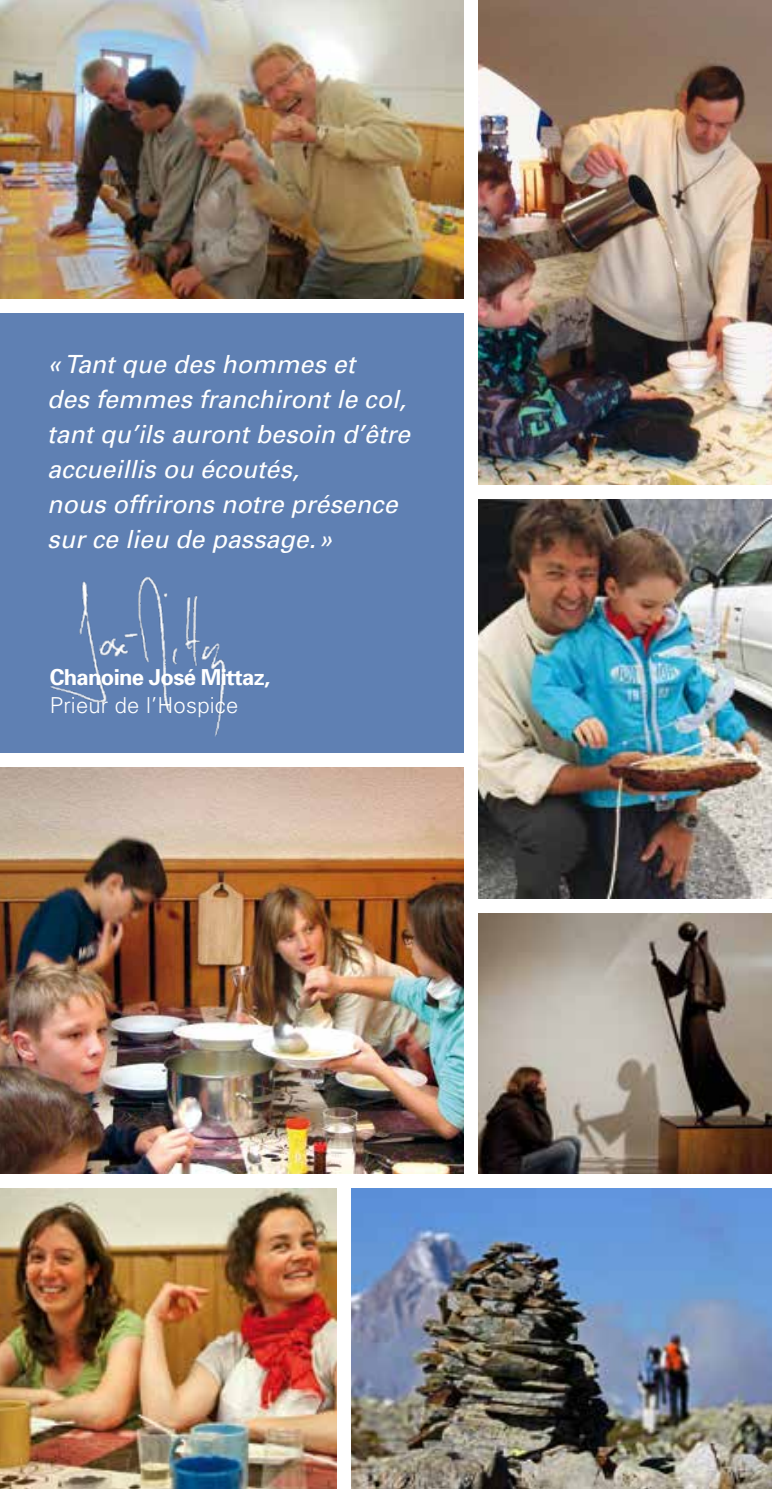
<style>
.page{position:relative;width:773px;height:1489px;background:#fff}
.page>*{position:absolute;margin:0;border:0;box-sizing:border-box;transform-origin:0 0}
.t1{font:italic 25px/35px "Univers";color:#fff}
.t2{font:700 22px "Univers";letter-spacing:-.03em;color:#fff}
.t3{font:300 22px "Univers";letter-spacing:.01em;color:#fff}
</style>
<div class="page">
<div style="left:0;top:312px;width:464px;height:443px;background:#5f80b3"></div>
<img style="left:478px;top:0;width:294px;height:485px">
<img style="left:0;top:1188px;width:772px;height:300px">
<img style="left:50px;top:576px;width:176px;height:161px">
<img style="left:478px;top:499px;width:294px;height:400px">
<img style="left:0;top:0;width:464px;height:299px">
<img style="left:478px;top:913px;width:294px;height:261px">
<img style="left:0;top:767px;width:464px;height:407px">
<div style="left:337px;top:1180px;width:13px;height:308px;background:#fff"></div>
<div style="left:0;top:753px;width:470px;height:13px;background:#fff"></div>
<p class="t1" style="left:47px;top:346px;width:364px">«Tant que des hommes et<br>des femmes franchiront le col, tant qu’ils auront besoin d’être accueillis ou écoutés,<br>nous offrirons notre présence sur ce lieu de passage.»</p>
<p class="t2" style="left:50px;top:663px;width:222px">Chanoine José Mittaz,</p>
<p class="t3" style="left:50px;top:691px;width:190px">Prieur de l’Hospice</p>
</div>
